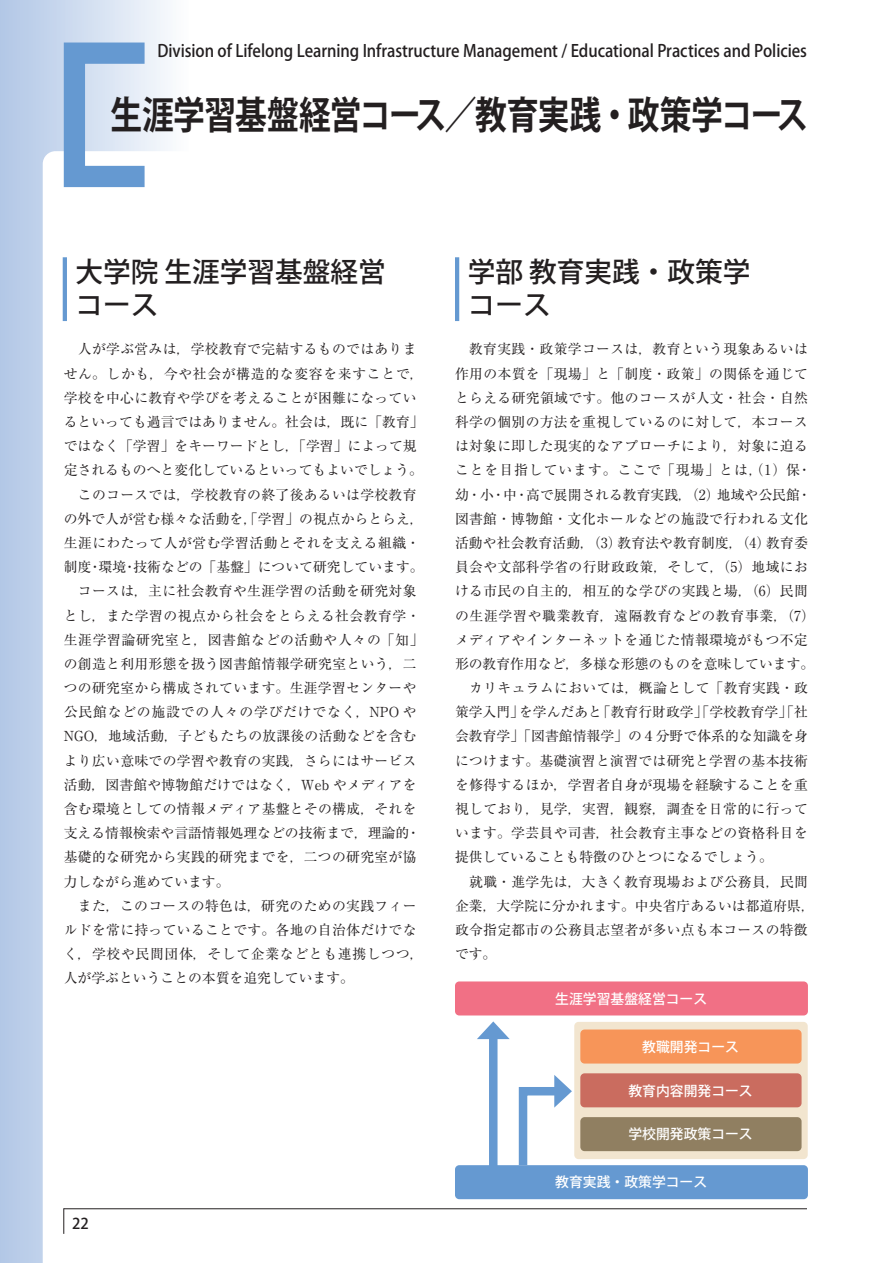
<style>
.page{position:relative;width:893px;height:1263px;background:#fff}
.page>*{position:absolute;margin:0;border:0;box-sizing:border-box;transform-origin:0 0}
.t1{font:700 38.25px "Koz Go Pro";letter-spacing:-.02em;color:#231f20;scale:.83 1}
.t2{font:500 27.6px/33px "Koz Go Pro";color:#231f20}
.t3{font:500 16.95px "Koz Go Pro";letter-spacing:-.005em;color:#231f20;scale:.92 1}
.t4{font:500 14.85px "Koz Go Pro";color:#231f20}
.t5{font:13.8px/24.2px "Ryumin Pro";letter-spacing:.025em;color:#231f20}
.t6{font:500 13.8px "Koz Go Pro";color:#fff}
</style>
<div class="page">
<svg style="left:0;top:0;width:168px;height:1263px;background:#bfd1ea"></svg>
<svg style="left:43px;top:151px;width:212px;height:1112px"></svg>
<div style="left:574px;top:1022px;width:234px;height:137px;background:#f2e5cf;border-radius:4px"></div>
<hr style="left:64px;top:1208px;width:829px;height:1px;background:#231f20">
<svg style="left:64px;top:1208px;width:1px;height:26px"></svg>
<div style="left:808px;top:1199px;width:85px;height:32px;background:#fff"></div>
<div style="left:64px;top:43px;width:91px;height:144px;border:21px solid #6599d1"></div>
<hr style="left:63px;top:257px;width:4px;height:64px;background:#6599d1">
<hr style="left:455px;top:257px;width:4px;height:64px;background:#6599d1">
<div style="left:455px;top:981px;width:353px;height:34px;background:#f17085;border-radius:4px"></div>
<div style="left:580px;top:1029px;width:221px;height:34px;background:#f79559;border-radius:4px"></div>
<div style="left:580px;top:1117px;width:221px;height:34px;background:#907f61;border-radius:4px"></div>
<div style="left:580px;top:1073px;width:221px;height:34px;background:#ca6c5f;border-radius:4px"></div>
<div style="left:455px;top:1165px;width:353px;height:34px;background:#6599d1;border-radius:4px"></div>
<div style="left:489px;top:1032px;width:8px;height:146px;background:#6599d1"></div>
<svg style="left:477px;top:1021px;width:33px;height:18px"></svg>
<svg style="left:514px;top:1075px;width:58px;height:91px"></svg>
<p class="t3" style="left:157px;top:40px;width:708px">Division of Lifelong Learning Infrastructure Management / Educational Practices and Policies</p>
<h1 class="t1" style="left:111px;top:91px;width:842px">生涯学習基盤経営コース／教育実践・政策学コース</h1>
<h2 class="t2" style="left:75px;top:256px;width:312px">大学院 生涯学習基盤経営コース</h2>
<h2 class="t2" style="left:468px;top:256px;width:284px">学部 教育実践・政策学コース</h2>
<p class="t5" style="left:64px;top:336px;width:361px">　人が学ぶ営みは，学校教育で完結するものではありません。しかも，今や社会が構造的な変容を来すことで，学校を中心に教育や学びを考えることが困難になっているといっても過言ではありません。社会は，既に「教育」ではなく「学習」をキーワードとし，「学習」によって規定されるものへと変化しているといってもよいでしょう。　このコースでは，学校教育の終了後あるいは学校教育の外で人が営む様々な活動を，「学習」の視点からとらえ，生涯にわたって人が営む学習活動とそれを支える組織・制度・環境・技術などの「基盤」について研究しています。　コースは，主に社会教育や生涯学習の活動を研究対象とし，また学習の視点から社会をとらえる社会教育学・生涯学習論研究室と，図書館などの活動や人々の「知」の創造と利用形態を扱う図書館情報学研究室という，二つの研究室から構成されています。生涯学習センターや公民館などの施設での人々の学びだけでなく，NPO や<br>NGO，地域活動，子どもたちの放課後の活動などを含むより広い意味での学習や教育の実践，さらにはサービス活動，図書館や博物館だけではなく，Web やメディアを含む環境としての情報メディア基盤とその構成，それを支える情報検索や言語情報処理などの技術まで，理論的・基礎的な研究から実践的研究までを，二つの研究室が協力しながら進めています。<br>　また，このコースの特色は，研究のための実践フィールドを常に持っていることです。各地の自治体だけでなく，学校や民間団体，そして企業などとも連携しつつ，人が学ぶということの本質を追究しています。</p>
<p class="t5" style="left:455px;top:336px;width:361px">　教育実践・政策学コースは，教育という現象あるいは作用の本質を「現場」と「制度・政策」の関係を通じてとらえる研究領域です。他のコースが人文・社会・自然科学の個別の方法を重視しているのに対して，本コースは対象に即した現実的なアプローチにより，対象に迫ることを目指しています。ここで「現場」とは，（1）保・幼・小・中・高で展開される教育実践，（2）地域や公民館・図書館・博物館・文化ホールなどの施設で行われる文化活動や社会教育活動，（3）教育法や教育制度，（4）教育委員会や文部科学省の行財政政策，そして，（5）地域における市民の自主的，相互的な学びの実践と場，（6）民間の生涯学習や職業教育，遠隔教育などの教育事業，（7）メディアやインターネットを通じた情報環境がもつ不定形の教育作用など，多様な形態のものを意味しています。　カリキュラムにおいては，概論として「教育実践・政策学入門」を学んだあと「教育行財政学」「学校教育学」「社会教育学」「図書館情報学」の４分野で体系的な知識を身につけます。基礎演習と演習では研究と学習の基本技術を修得するほか，学習者自身が現場を経験することを重視しており，見学，実習，観察，調査を日常的に行っています。学芸員や司書，社会教育主事などの資格科目を提供していることも特徴のひとつになるでしょう。<br>　就職・進学先は，大きく教育現場および公務員，民間企業，大学院に分かれます。中央省庁あるいは都道府県，政令指定都市の公務員志望者が多い点も本コースの特徴です。</p>
<p class="t6" style="left:555px;top:990px;width:154px">生涯学習基盤経営コース</p>
<p class="t6" style="left:642px;top:1038px;width:98px">教職開発コース</p>
<p class="t6" style="left:628px;top:1082px;width:126px">教育内容開発コース</p>
<p class="t6" style="left:628px;top:1125px;width:126px">学校開発政策コース</p>
<p class="t4" style="left:72px;top:1214px;width:18px">22</p>
<p class="t6" style="left:555px;top:1173px;width:154px">教育実践・政策学コース</p>
</div>
